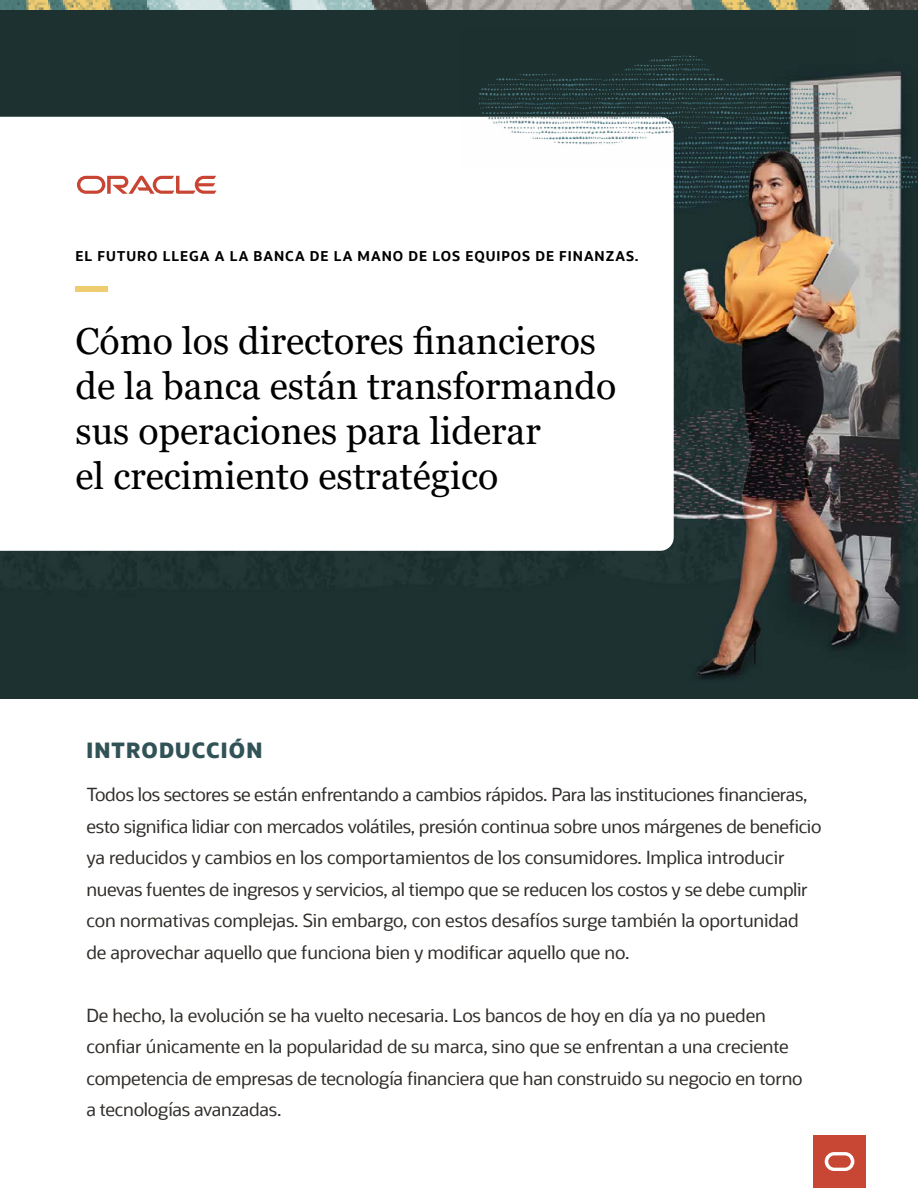
<style>
.page{position:relative;width:918px;height:1188px;background:#fff}
.page>*{position:absolute;margin:0;border:0;box-sizing:border-box;transform-origin:0 0}
.t1{font:37.5px/45px "Georgia";color:#000}
.Subhead_1{font:800 21px "Oracle Sans";letter-spacing:.055em;color:#315357}
.Body_Copy{font:18px/31.5px "Oracle Sans";letter-spacing:-.01em;color:#312d2a}
.t2{font:700 13.5px "Oracle Sans";letter-spacing:.07em;color:#000}
</style>
<div class="page">
<div style="left:0;top:9px;width:137px;height:690px;background:#1d3130"></div>
<img style="left:137px;top:9px;width:781px;height:690px">
<svg style="left:0;top:117px;width:674px;height:434px"></svg>
<div style="left:75px;top:286px;width:33px;height:5px;background:#f0cc71"></div>
<div style="left:813px;top:1135px;width:52px;height:52px;background:#c74634"></div>
<svg style="left:825px;top:1152px;width:29px;height:19px"></svg>
<svg style="left:77px;top:176px;width:139px;height:18px"></svg>
<img style="left:0;top:0;width:918px;height:9px">
<img style="left:461px;top:27px;width:395px;height:141px">
<p class="t2" style="left:75px;top:247px;width:565px">EL FUTURO LLEGA A LA BANCA DE LA MANO DE LOS EQUIPOS DE FINANZAS.</p>
<p class="t1" style="left:75px;top:319px;width:542px">Cómo los directores financieros de la banca están transformando sus operaciones para liderar<br>el crecimiento estratégico</p>
<p class="Subhead_1" style="left:86px;top:736px;width:178px">INTRODUCCIÓN</p>
<p class="Body_Copy" style="left:86px;top:779px;width:737px">Todos los sectores se están enfrentando a cambios rápidos. Para las instituciones financieras, esto significa lidiar con mercados volátiles, presión continua sobre unos márgenes de beneficio ya reducidos y cambios en los comportamientos de los consumidores. Implica introducir nuevas fuentes de ingresos y servicios, al tiempo que se reducen los costos y se debe cumplir con normativas complejas. Sin embargo, con estos desafíos surge también la oportunidad de aprovechar aquello que funciona bien y modificar aquello que no.</p>
<p class="Body_Copy" style="left:86px;top:999px;width:718px">De hecho, la evolución se ha vuelto necesaria. Los bancos de hoy en día ya no pueden confiar únicamente en la popularidad de su marca, sino que se enfrentan a una creciente competencia de empresas de tecnología financiera que han construido su negocio en torno a tecnologías avanzadas.</p>
</div>
